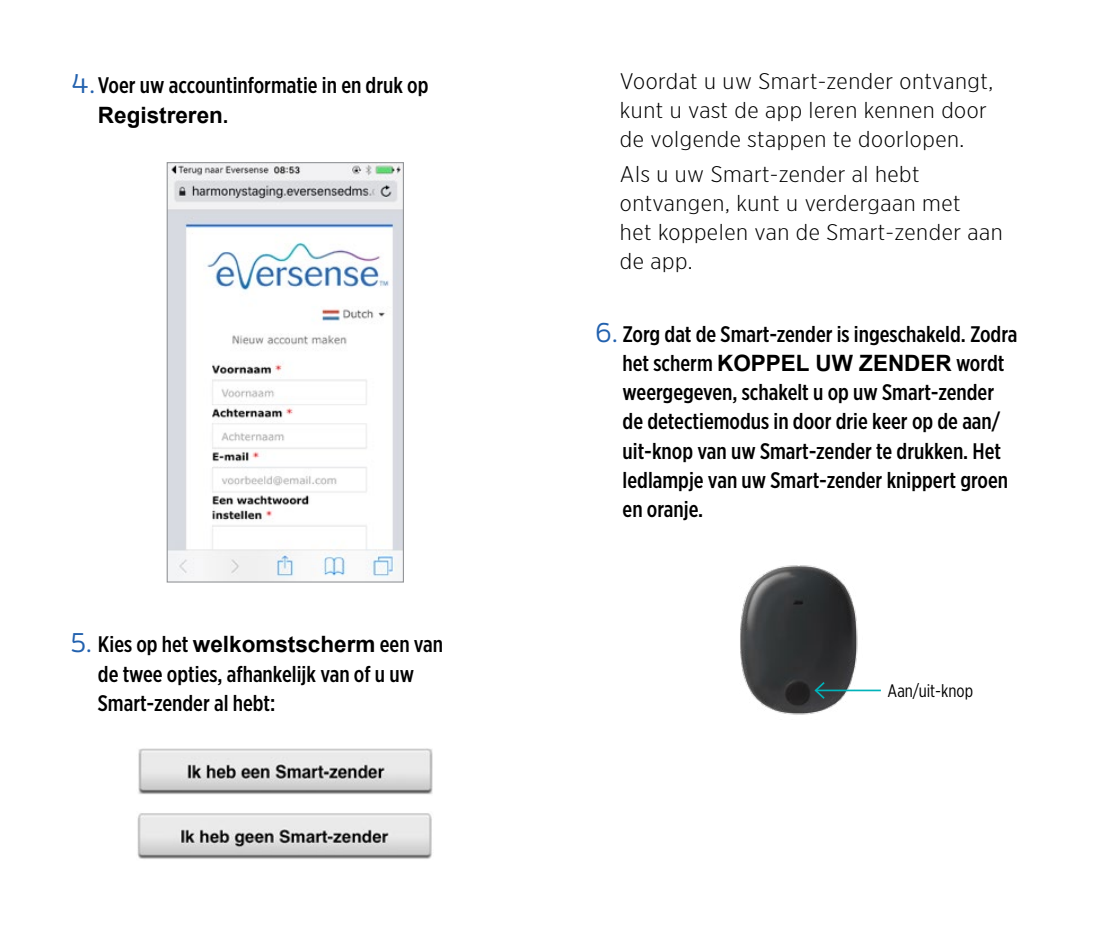
<style>
.page{position:relative;width:1094px;height:932px;background:#fff}
.page>*{position:absolute;margin:0;border:0;box-sizing:border-box;transform-origin:0 0}
.t1{font:500 22.5px/29.2px "Gotham X Narrow";color:#000}
.t2{font:300 22.5px/29.2px "Gotham X Narrow";letter-spacing:.02em;color:#000;scale:1.2 1}
.t3{font:700 22.5px "Arial";color:#000}
.t4{font:18px "Gotham X Narrow";color:#000}
.s1{font-family:"Enzo Pro";font-size:27px;color:#2261ae}
.s2{font-family:"Gotham X Narrow";font-weight:500}
.s3{font-family:"Arial";font-weight:700}
</style>
<div class="page">
<img style="left:169px;top:164px;width:233px;height:416px">
<div style="left:167px;top:162px;width:237px;height:420px;border:1px solid #939598"></div>
<img style="left:138px;top:748px;width:295px;height:47px">
<img style="left:137px;top:813px;width:295px;height:46px">
<img style="left:740px;top:565px;width:122px;height:150px">
<hr style="left:815px;top:689px;width:66px;height:2px;background:#00b3ba">
<svg style="left:813px;top:680px;width:13px;height:20px"></svg>
<p class="t1" style="left:71px;top:70px;width:359px"><span class="s1">4.</span>Voer uw accountinformatie in en druk op</p>
<p class="t3" style="left:98px;top:100px;width:132px">Registreren<span class="s2">.</span></p>
<p class="t1" style="left:98px;top:629px;width:347px;text-indent:-27px"><span class="s1">5.</span> Kies op het <span class="s3">welkomstscherm</span> een van de twee opties, afhankelijk van of u uw<br>Smart-zender al hebt:</p>
<p class="t2" style="left:620px;top:66px;width:313px">Voordat u uw Smart-zender ontvangt, kunt u vast de app leren kennen door de volgende stappen te doorlopen.</p>
<p class="t2" style="left:620px;top:159px;width:320px">Als u uw Smart-zender al hebt ontvangen, kunt u verdergaan met<br>het koppelen van de Smart-zender aan de app.</p>
<p class="t1" style="left:622px;top:319px;width:396px;text-indent:-27px"><span class="s1">6.</span> Zorg dat de Smart-zender is ingeschakeld. Zodra het scherm <span class="s3">KOPPEL UW ZENDER</span> wordt weergegeven, schakelt u op uw Smart-zender de detectiemodus in door drie keer op de aan/ uit-knop van uw Smart-zender te drukken. Het ledlampje van uw Smart-zender knippert groen en oranje.</p>
<p class="t4" style="left:887px;top:679px;width:87px">Aan/uit-knop</p>
</div>
